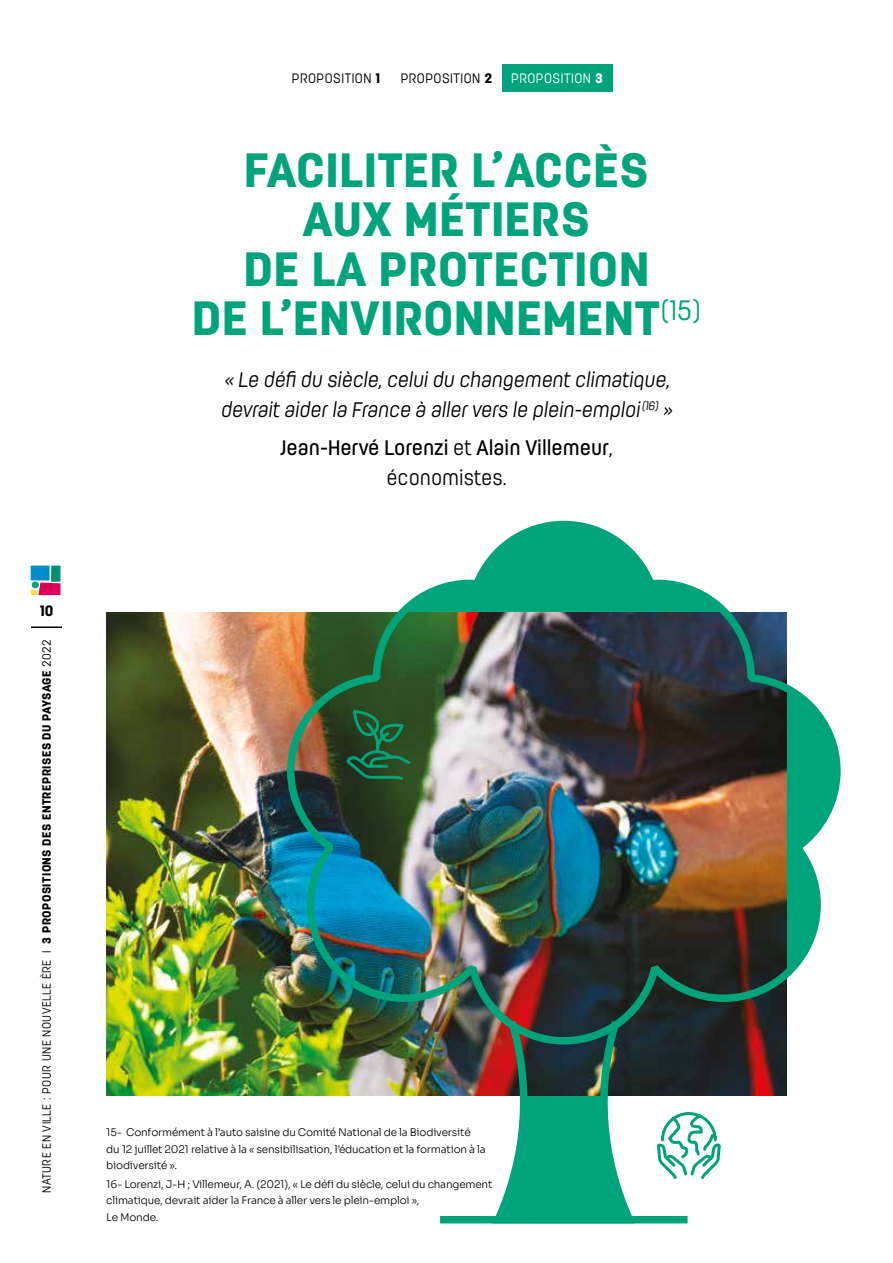
<style>
.page{position:relative;width:893px;height:1263px;background:#fff}
.page>*{position:absolute;margin:0;border:0;box-sizing:border-box;transform-origin:0 0}
.t1{font:900 48px/49.5px "Moderna Condensed";letter-spacing:.02em;color:#00a47a;text-align:center}
.t2{font:italic 300 21px/30px "Moderna Condensed";color:#000}
.t3{font:500 21px/30px "Moderna Condensed";color:#000;text-align:center}
.t4{font:900 15px "Moderna Condensed";color:#000}
.t5{font:300 13.65px "Moderna Condensed";letter-spacing:.04em;color:#000}
.t6{font:300 13.65px "Moderna Condensed";letter-spacing:.04em;color:#fff}
.t7{font:300 12px "Moderna Condensed";letter-spacing:.04em;color:#000}
.t8{font:300 10.5px/16.5px "Sora";letter-spacing:-.02em;color:#000}
.s1{font-weight:900}
.s2{font-weight:300}
</style>
<div class="page">
<div style="left:29px;top:592px;width:36px;height:36px;border:2px solid #000"></div>
<div style="left:0;top:585px;width:31px;height:53px;background:#fff"></div>
<div style="left:62px;top:585px;width:9px;height:51px;background:#fff"></div>
<svg style="left:30px;top:589px;width:32px;height:8px"></svg>
<svg style="left:31px;top:566px;width:29px;height:29px"></svg>
<div style="left:32px;top:581px;width:7px;height:7px;background:#00a47a;border-radius:50%"></div>
<img style="left:106px;top:612px;width:681px;height:483px">
<div style="left:502px;top:64px;width:110px;height:27px;background:#00a47a"></div>
<img style="left:283px;top:520px;width:558px;height:528px">
<div style="left:444px;top:1216px;width:240px;height:7px;background:#00a47a"></div>
<svg style="left:486px;top:1013px;width:155px;height:211px"></svg>
<svg style="left:345px;top:709px;width:68px;height:73px;background:#215732"></svg>
<svg style="left:657px;top:1112px;width:64px;height:67px"></svg>
<h3 class="t4" style="left:40px;top:599px;width:15px">10</h3>
<p class="t7" style="left:37px;top:1192px;width:555px;rotate:-90deg">NATURE EN VILLE : POUR UNE NOUVELLE ÈRE I <span class="s1">3 PROPOSITIONS DES ENTREPRISES DU PAYSAGE</span> 2022</p>
<h3 class="t5" style="left:292px;top:67px;width:90px">PROPOSITION <span class="s1">1</span></h3>
<h3 class="t5" style="left:401px;top:67px;width:93px">PROPOSITION <span class="s1">2</span></h3>
<h3 class="t6" style="left:511px;top:67px;width:93px">PROPOSITION <span class="s1">3</span></h3>
<h1 class="t1" style="left:192px;top:146px;width:510px">FACILITER L’ACCÈS<br>AUX MÉTIERS<br>DE LA PROTECTION<br>DE L’ENVIRONNEMENT<sup>(15)</sup></h1>
<h2 class="t2" style="left:221px;top:365px;width:453px">« Le défi du siècle, celui du changement climatique, devrait aider la France à aller vers le plein-emploi <sup>(16)</sup> »</h2>
<h2 class="t3" style="left:280px;top:433px;width:334px">Jean-Hervé Lorenzi <span class="s2">et</span> Alain Villemeur<span class="s2">, économistes.</span></h2>
<p class="t8" style="left:106px;top:1123px;width:381px">15- Conformément à l’auto saisine du Comité National de la Biodiversité du 12 juillet 2021 relative à la « sensibilisation, l’éducation et la formation à la biodiversité ».</p>
<p class="t8" style="left:106px;top:1175px;width:388px">16- Lorenzi, J-H ; Villemeur, A. (2021), « Le défi du siècle, celui du changement climatique, devrait aider la France à aller vers le plein-emploi »,<br>Le Monde.</p>
</div>
